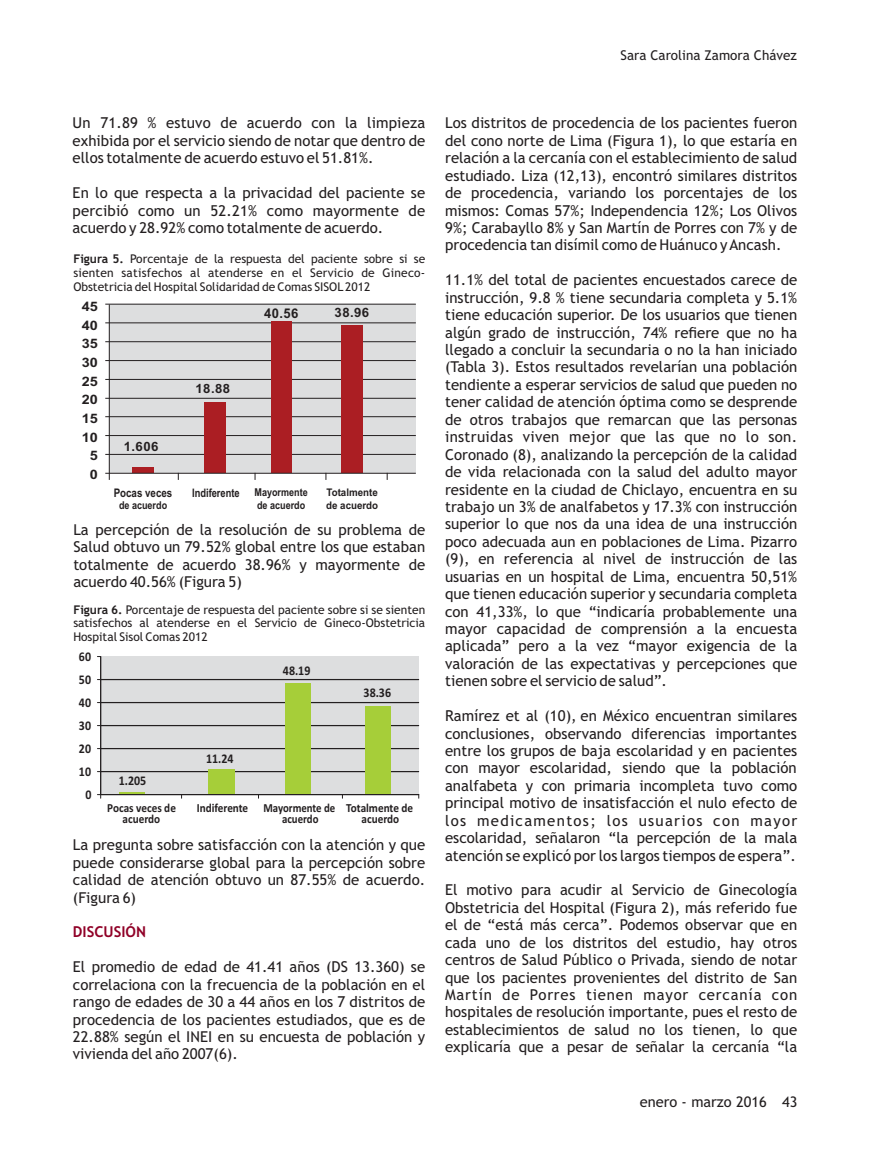
<style>
.page{position:relative;width:872px;height:1149px;background:#fff}
.page>*{position:absolute;margin:0;border:0;box-sizing:border-box;transform-origin:0 0}
.t1{font:15px/17.4px "Trebuchet MS";color:#231f20;text-align:justify}
.t2{font:700 15px "Trebuchet MS";color:#900027}
.t3{font:14.7px "Trebuchet MS";color:#231f20}
.t4{font:13.5px "Trebuchet MS";color:#231f20}
.t5{font:700 13.35px "Calibri";color:#231f20;scale:.9 1}
.t6{font:700 13.35px "Arial";color:#231f20}
.t7{font:700 13.05px/18.6px "Arial";color:#231f20;text-align:right;scale:1.11 1}
.t8{font:700 12.9px "Arial";letter-spacing:.035em;color:#231f20}
.t9{font:700 12.75px "Arial";color:#231f20}
.t10{font:700 12.3px/10.5px "Calibri";color:#231f20;text-align:center;scale:.9 1}
.t11{font:12px/14px "Trebuchet MS";color:#231f20;text-align:justify}
.t12{font:700 11.85px "Arial";color:#231f20;scale:.83 1}
.t13{font:700 11.7px "Arial";color:#231f20;scale:.8 1}
.t14{font:700 10.8px/12.6px "Arial";color:#231f20;scale:.84 1}
.t15{font:700 10.5px/12.9px "Arial";color:#231f20;scale:.93 1}
.s1{font-weight:700}
</style>
<div class="page">
<div style="left:109px;top:304px;width:307px;height:169px;background:#dddedf"></div>
<hr style="left:105px;top:322px;width:311px;height:1px;background:#231f20">
<hr style="left:105px;top:341px;width:311px;height:1px;background:#231f20">
<hr style="left:105px;top:360px;width:311px;height:1px;background:#231f20">
<hr style="left:105px;top:379px;width:311px;height:1px;background:#231f20">
<hr style="left:105px;top:398px;width:311px;height:1px;background:#231f20">
<hr style="left:105px;top:416px;width:311px;height:1px;background:#231f20">
<hr style="left:105px;top:435px;width:311px;height:1px;background:#231f20">
<hr style="left:105px;top:454px;width:311px;height:1px;background:#231f20">
<hr style="left:105px;top:303px;width:311px;height:1px;background:#231f20">
<hr style="left:109px;top:304px;width:1px;height:176px;background:#231f20">
<div style="left:132px;top:467px;width:21px;height:6px;background:#ab1e23"></div>
<div style="left:205px;top:402px;width:21px;height:71px;background:#ab1e23"></div>
<div style="left:271px;top:321px;width:21px;height:152px;background:#ab1e23"></div>
<div style="left:341px;top:326px;width:22px;height:147px;background:#ab1e23"></div>
<hr style="left:105px;top:472px;width:311px;height:1px;background:#231f20">
<svg style="left:100px;top:656px;width:320px;height:139px;background:#ccd2bf"></svg>
<p class="t4" style="left:620px;top:50px;width:178px">Sara Carolina Zamora Chávez</p>
<p class="t1" style="left:73px;top:116px;width:354px">Un 71.89 % estuvo de acuerdo con la limpieza exhibida por el servicio siendo de notar que dentro de ellos totalmente de acuerdo estuvo el 51.81%.</p>
<p class="t1" style="left:73px;top:185px;width:354px">En lo que respecta a la privacidad del paciente se percibió como un 52.21% como mayormente de acuerdo y 28.92% como totalmente de acuerdo.</p>
<p class="t11" style="left:73px;top:253px;width:353px"><span class="s1">Figura 5.</span> Porcentaje de la respuesta del paciente sobre si se sienten satisfechos al atenderse en el Servicio de Gineco-Obstetricia del Hospital Solidaridad de Comas SISOL 2012</p>
<p class="t7" style="left:82px;top:298px;width:16px">45<br>40<br>35<br>30<br>25<br>20<br>15<br>10<br>5<br>0</p>
<p class="t8" style="left:124px;top:442px;width:36px">1.606</p>
<p class="t9" style="left:196px;top:384px;width:36px">18.88</p>
<p class="t6" style="left:264px;top:308px;width:36px">40.56</p>
<p class="t8" style="left:334px;top:307px;width:36px">38.96</p>
<p class="t12" style="left:114px;top:488px;width:72px">Pocas veces</p>
<p class="t14" style="left:254px;top:487px;width:65px">Mayormente de acuerdo</p>
<p class="t15" style="left:326px;top:486px;width:57px">Totalmente de acuerdo</p>
<p class="t13" style="left:192px;top:488px;width:61px">Indiferente</p>
<p class="t14" style="left:119px;top:499px;width:59px">de acuerdo</p>
<p class="t1" style="left:73px;top:522px;width:353px">La percepción de la resolución de su problema de Salud obtuvo un 79.52% global entre los que estaban totalmente de acuerdo 38.96% y mayormente de acuerdo 40.56% (Figura 5)</p>
<p class="t11" style="left:73px;top:603px;width:353px"><span class="s1">Figura 6.</span> Porcentaje de respuesta del paciente sobre si se sienten satisfechos al atenderse en el Servicio de Gineco-Obstetricia Hospital Sisol Comas 2012</p>
<p class="t5" style="left:79px;top:651px;width:15px">60</p>
<p class="t5" style="left:79px;top:674px;width:15px">50</p>
<p class="t5" style="left:79px;top:697px;width:15px">40</p>
<p class="t5" style="left:79px;top:720px;width:15px">30</p>
<p class="t5" style="left:79px;top:743px;width:15px">20</p>
<p class="t5" style="left:79px;top:766px;width:15px">10</p>
<p class="t5" style="left:85px;top:789px;width:8px">0</p>
<p class="t5" style="left:119px;top:774px;width:32px">1.205</p>
<p class="t5" style="left:206px;top:752px;width:32px">11.24</p>
<p class="t5" style="left:283px;top:664px;width:32px">48.19</p>
<p class="t5" style="left:363px;top:686px;width:32px">38.36</p>
<p class="t10" style="left:107px;top:803px;width:78px">Pocas veces de acuerdo</p>
<p class="t10" style="left:282px;top:803px;width:61px;text-align:left;text-indent:-85px">Indiferente Mayormente de acuerdo</p>
<p class="t10" style="left:346px;top:803px;width:76px">Totalmente de acuerdo</p>
<p class="t1" style="left:73px;top:837px;width:354px">La pregunta sobre satisfacción con la atención y que puede considerarse global para la percepción sobre calidad de atención obtuvo un 87.55% de acuerdo. (Figura 6)</p>
<p class="t2" style="left:73px;top:926px;width:75px">DISCUSIÓN</p>
<p class="t1" style="left:73px;top:959px;width:354px">El promedio de edad de 41.41 años (DS 13.360) se correlaciona con la frecuencia de la población en el rango de edades de 30 a 44 años en los 7 distritos de procedencia de los pacientes estudiados, que es de 22.88% según el INEI en su encuesta de población y vivienda del año 2007(6).</p>
<p class="t1" style="left:445px;top:116px;width:354px">Los distritos de procedencia de los pacientes fueron del cono norte de Lima (Figura 1), lo que estaría en relación a la cercanía con el establecimiento de salud estudiado. Liza (12,13), encontró similares distritos de procedencia, variando los porcentajes de los mismos: Comas 57%; Independencia 12%; Los Olivos 9%; Carabayllo 8% y San Martín de Porres con 7% y de procedencia tan disímil como de Huánuco y Ancash.</p>
<p class="t1" style="left:445px;top:272px;width:354px">11.1% del total de pacientes encuestados carece de instrucción, 9.8 % tiene secundaria completa y 5.1% tiene educación superior. De los usuarios que tienen algún grado de instrucción, 74% refiere que no ha llegado a concluir la secundaria o no la han iniciado (Tabla 3). Estos resultados revelarían una población tendiente a esperar servicios de salud que pueden no tener calidad de atención óptima como se desprende de otros trabajos que remarcan que las personas instruidas viven mejor que las que no lo son.<br>Coronado (8), analizando la percepción de la calidad de vida relacionada con la salud del adulto mayor residente en la ciudad de Chiclayo, encuentra en su trabajo un 3% de analfabetos y 17.3% con instrucción superior lo que nos da una idea de una instrucción poco adecuada aun en poblaciones de Lima. Pizarro (9), en referencia al nivel de instrucción de las usuarias en un hospital de Lima, encuentra 50,51% que tienen educación superior y secundaria completa con 41,33%, lo que “indicaría probablemente una mayor capacidad de comprensión a la encuesta aplicada” pero a la vez “mayor exigencia de la valoración de las expectativas y percepciones que tienen sobre el servicio de salud”.</p>
<p class="t1" style="left:445px;top:708px;width:354px">Ramírez et al (10), en México encuentran similares conclusiones, observando diferencias importantes entre los grupos de baja escolaridad y en pacientes con mayor escolaridad, siendo que la población analfabeta y con primaria incompleta tuvo como principal motivo de insatisfacción el nulo efecto de los medicamentos; los usuarios con mayor escolaridad, señalaron “la percepción de la mala atención se explicó por los largos tiempos de espera”.</p>
<p class="t1" style="left:445px;top:882px;width:354px">El motivo para acudir al Servicio de Ginecología Obstetricia del Hospital (Figura 2), más referido fue el de “está más cerca”. Podemos observar que en cada uno de los distritos del estudio, hay otros centros de Salud Público o Privada, siendo de notar que los pacientes provenientes del distrito de San Martín de Porres tienen mayor cercanía con hospitales de resolución importante, pues el resto de establecimientos de salud no los tienen, lo que explicaría que a pesar de señalar la cercanía “la</p>
<p class="t3" style="left:639px;top:1095px;width:159px">enero - marzo 2016 43</p>
</div>
